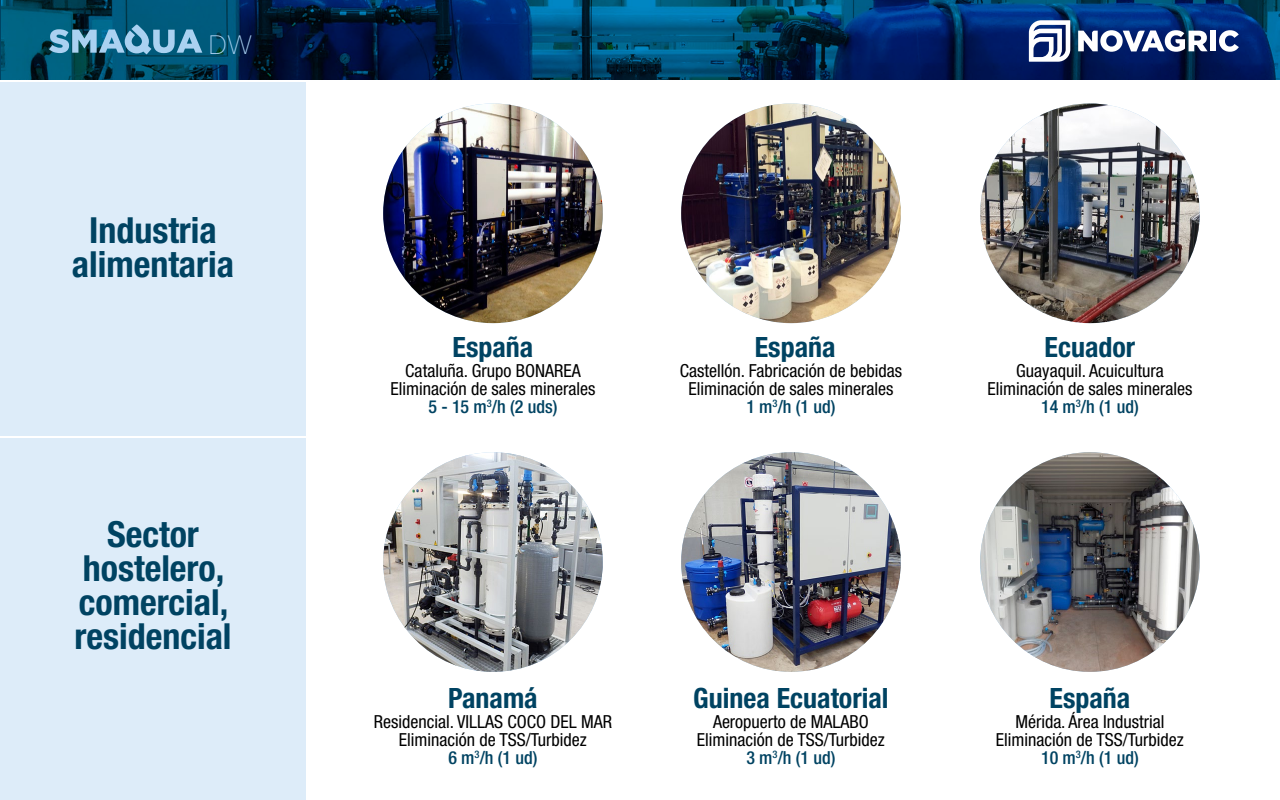
<style>
.page{position:relative;width:1280px;height:800px;background:#fff}
.page>*{position:absolute;margin:0;border:0;box-sizing:border-box;transform-origin:0 0}
.t1{font:700 condensed 36px/34px "Helvetica Neue LT Std";color:#004362;text-align:center}
.t2{font:700 condensed 28px "Helvetica Neue LT Std";color:#004362}
.t3{font:200 27.5px "Lota Grotesque Alt 3";color:#aad1f1}
.t4{font:condensed 18px/18px "Helvetica Neue LT Std";color:#000;text-align:center}
.s1{font-weight:500;color:#004362}
</style>
<div class="page">
<div style="left:0;top:82px;width:306px;height:354px;background:#ddecf9"></div>
<div style="left:0;top:439px;width:306px;height:361px;background:#ddecf9"></div>
<img style="left:383px;top:452px;width:220px;height:220px;border-radius:110px">
<img style="left:383px;top:103px;width:220px;height:220px;border-radius:110px">
<img style="left:681px;top:452px;width:220px;height:220px;border-radius:110px">
<img style="left:681px;top:103px;width:220px;height:220px;border-radius:110px">
<img style="left:980px;top:452px;width:220px;height:220px;border-radius:110px">
<img style="left:980px;top:103px;width:220px;height:220px;border-radius:110px">
<img style="left:1px;top:0;width:1279px;height:80px">
<svg style="left:1029px;top:20px;width:41px;height:42px"></svg>
<div style="left:1211px;top:31px;width:5px;height:20px;background:#fff"></div>
<svg style="left:1219px;top:30px;width:20px;height:22px"></svg>
<svg style="left:1078px;top:30px;width:130px;height:22px"></svg>
<svg style="left:49px;top:24px;width:153px;height:30px"></svg>
<h3 class="t3" style="left:208px;top:30px;width:46px">DW</h3>
<h1 class="t1" style="left:72px;top:212px;width:164px">Industria alimentaria</h1>
<h1 class="t1" style="left:74px;top:517px;width:159px">Sector hostelero, comercial, residencial</h1>
<h2 class="t2" style="left:453px;top:330px;width:82px">España</h2>
<p class="t4" style="left:390px;top:361px;width:207px">Cataluña. Grupo BONAREA<br>Eliminación de sales minerales<br><span class="s1">5 - 15 m</span><sup>3</sup><span class="s1">/h (2 uds)</span></p>
<h2 class="t2" style="left:755px;top:330px;width:82px">España</h2>
<p class="t4" style="left:680px;top:361px;width:224px">Castellón. Fabricación de bebidas<br>Eliminación de sales minerales<br><span class="s1">1 m</span><sup>3</sup><span class="s1">/h (1 ud)</span></p>
<h2 class="t2" style="left:1045px;top:330px;width:92px">Ecuador</h2>
<p class="t4" style="left:987px;top:361px;width:207px">Guayaquil. Acuicultura<br>Eliminación de sales minerales<br><span class="s1">14 m</span><sup>3</sup><span class="s1">/h (1 ud)</span></p>
<h2 class="t2" style="left:448px;top:681px;width:91px">Panamá</h2>
<p class="t4" style="left:374px;top:713px;width:240px">Residencial. VILLAS COCO DEL MAR<br>Eliminación de TSS/Turbidez<br><span class="s1">6 m</span><sup>3</sup><span class="s1">/h (1 ud)</span></p>
<h2 class="t2" style="left:693px;top:681px;width:197px">Guinea Ecuatorial</h2>
<p class="t4" style="left:697px;top:713px;width:189px">Aeropuerto de MALABO<br>Eliminación de TSS/Turbidez<br><span class="s1">3 m</span><sup>3</sup><span class="s1">/h (1 ud)</span></p>
<h2 class="t2" style="left:1050px;top:681px;width:82px">España</h2>
<p class="t4" style="left:996px;top:713px;width:189px">Mérida. Área Industrial<br>Eliminación de TSS/Turbidez<br><span class="s1">10 m</span><sup>3</sup><span class="s1">/h (1 ud)</span></p>
</div>
